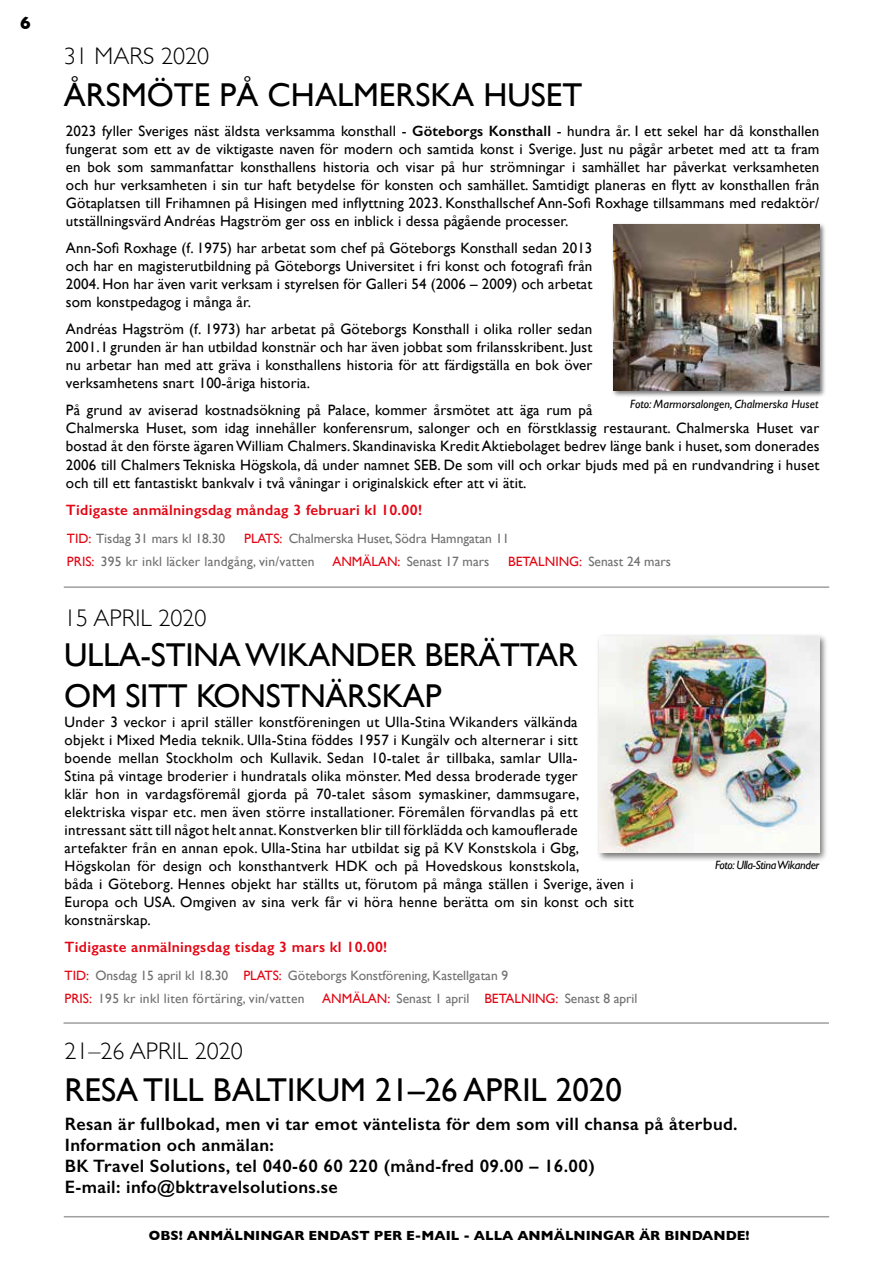
<style>
.page{position:relative;width:893px;height:1263px;background:#fff}
.page>*{position:absolute;margin:0;border:0;box-sizing:border-box;transform-origin:0 0}
.t1{font:33px/40.5px "Gill Sans";color:#000}
.t2{font:300 24px "Gill Sans";color:#000}
.t3{font:600 18px/21px "Gill Sans";letter-spacing:.02em;color:#000}
.t4{font:700 18px "Gill Sans";color:#000}
.t5{font:15px/18px "Gill Sans";letter-spacing:.02em;color:#000;text-align:justify}
.t6{font:600 15px "Gill Sans";letter-spacing:.02em;color:#e30614}
.t7{font:13.5px/22.5px "Gill Sans";color:#706f6f}
.t8{font:700 13.5px "Gill Sans";color:#000}
.t9{font:italic 12px "Gill Sans";color:#000}
.t10{font:italic 12px "Gill Sans";letter-spacing:-.03em;color:#000}
.s1{font-weight:600}
.s2{color:#e30614}
</style>
<div class="page">
<hr style="left:64px;top:1216px;width:765px;height:1px;background:#9f9f9f">
<hr style="left:64px;top:586px;width:765px;height:2px;background:#9f9f9f">
<hr style="left:64px;top:1022px;width:765px;height:2px;background:#9f9f9f">
<div style="left:611px;top:222px;width:215px;height:175px;background:#000;opacity:.55"></div>
<img style="left:614px;top:224px;width:205px;height:167px">
<div style="left:596px;top:634px;width:232px;height:228px;background:#000;opacity:.55"></div>
<img style="left:599px;top:637px;width:220px;height:216px">
<p class="t4" style="left:20px;top:9px;width:12px">6</p>
<h2 class="t2" style="left:64px;top:37px;width:147px">31 MARS 2020</h2>
<h1 class="t1" style="left:64px;top:74px;width:520px">ÅRSMÖTE PÅ CHALMERSKA HUSET</h1>
<p class="t5" style="left:66px;top:122px;width:755px">2023 fyller Sveriges näst äldsta verksamma konsthall - <span class="s1">Göteborgs Konsthall</span> - hundra år. I ett sekel har då konsthallen fungerat som ett av de viktigaste naven för modern och samtida konst i Sverige. Just nu pågår arbetet med att ta fram en bok som sammanfattar konsthallens historia och visar på hur strömningar i samhället har påverkat verksamheten och hur verksamheten i sin tur haft betydelse för konsten och samhället. Samtidigt planeras en flytt av konsthallen från Götaplatsen till Frihamnen på Hisingen med inflyttning 2023. Konsthallschef Ann-Sofi Roxhage tillsammans med redaktör/ utställningsvärd Andréas Hagström ger oss en inblick i dessa pågående processer.</p>
<p class="t5" style="left:66px;top:239px;width:528px">Ann-Sofi Roxhage (f. 1975) har arbetat som chef på Göteborgs Konsthall sedan 2013 och har en magisterutbildning på Göteborgs Universitet i fri konst och fotografi från 2004. Hon har även varit verksam i styrelsen för Galleri 54 (2006 – 2009) och arbetat som konstpedagog i många år.</p>
<p class="t5" style="left:66px;top:320px;width:528px">Andréas Hagström (f. 1973) har arbetat på Göteborgs Konsthall i olika roller sedan 2001. I grunden är han utbildad konstnär och har även jobbat som frilansskribent. Just nu arbetar han med att gräva i konsthallens historia för att färdigställa en bok över verksamhetens snart 100-åriga historia.</p>
<p class="t5" style="left:66px;top:401px;width:755px;text-align:left">På grund av aviserad kostnadsökning på Palace, kommer årsmötet att äga rum på<br>Chalmerska Huset, som idag innehåller konferensrum, salonger och en förstklassig restaurant. Chalmerska Huset var bostad åt den förste ägaren William Chalmers. Skandinaviska Kredit Aktiebolaget bedrev länge bank i huset, som donerades 2006 till Chalmers Tekniska Högskola, då under namnet SEB. De som vill och orkar bjuds med på en rundvandring i huset och till ett fantastiskt bankvalv i två våningar i originalskick efter att vi ätit.</p>
<p class="t6" style="left:66px;top:500px;width:358px">Tidigaste anmälningsdag måndag 3 februari kl 10.00!</p>
<p class="t9" style="left:630px;top:397px;width:190px">Foto: Marmorsalongen, Chalmerska Huset</p>
<p class="t7" style="left:67px;top:527px;width:160px"><span class="s2">TID:</span> Tisdag 31 mars kl 18.30</p>
<p class="t7" style="left:67px;top:527px;width:444px;text-indent:177px"><span class="s2">PLATS:</span> Chalmerska Huset, Södra Hamngatan 11<br><span class="s2">PRIS:</span> 395 kr inkl läcker landgång, vin/vatten</p>
<p class="t7" style="left:332px;top:550px;width:158px"><span class="s2">ANMÄLAN:</span> Senast 17 mars</p>
<p class="t7" style="left:508px;top:550px;width:164px"><span class="s2">BETALNING:</span> Senast 24 mars</p>
<h2 class="t2" style="left:64px;top:599px;width:144px">15 APRIL 2020</h2>
<h1 class="t1" style="left:64px;top:634px;width:515px">ULLA-STINA WIKANDER BERÄTTAR<br>OM SITT KONSTNÄRSKAP</h1>
<p class="t5" style="left:65px;top:713px;width:571px;text-align:left">Under 3 veckor i april ställer konstföreningen ut Ulla-Stina Wikanders välkända<br>objekt i Mixed Media teknik. Ulla-Stina föddes 1957 i Kungälv och alternerar i sitt<br>boende mellan Stockholm och Kullavik. Sedan 10-talet år tillbaka, samlar Ulla-<br>Stina på vintage broderier i hundratals olika mönster. Med dessa broderade tyger<br>klär hon in vardagsföremål gjorda på 70-talet såsom symaskiner, dammsugare, elektriska vispar etc. men även större installationer. Föremålen förvandlas på ett intressant sätt till något helt annat. Konstverken blir till förklädda och kamouflerade artefakter från en annan epok. Ulla-Stina har utbildat sig på KV Konstskola i Gbg, Högskolan för design och konsthantverk HDK och på Hovedskous konstskola,<br>båda i Göteborg. Hennes objekt har ställts ut, förutom på många ställen i Sverige, även i Europa och USA. Omgiven av sina verk får vi höra henne berätta om sin konst och sitt konstnärskap.</p>
<p class="t6" style="left:65px;top:938px;width:324px">Tidigaste anmälningsdag tisdag 3 mars kl 10.00!</p>
<p class="t7" style="left:65px;top:964px;width:445px"><span class="s2">TID:</span> Onsdag 15 april kl 18.30 <span class="s2">PLATS:</span> Göteborgs Konstförening, Kastellgatan 9<br><span class="s2">PRIS:</span> 195 kr inkl liten förtäring, vin/vatten</p>
<p class="t7" style="left:322px;top:987px;width:317px"><span class="s2">ANMÄLAN:</span> Senast 1 april <span class="s2">BETALNING:</span> Senast 8 april</p>
<p class="t10" style="left:715px;top:858px;width:106px">Foto: Ulla-Stina Wikander</p>
<h2 class="t2" style="left:65px;top:1032px;width:180px">21–26 APRIL 2020</h2>
<h1 class="t1" style="left:65px;top:1069px;width:559px">RESA TILL BALTIKUM 21–26 APRIL 2020</h1>
<p class="t3" style="left:65px;top:1113px;width:674px">Resan är fullbokad, men vi tar emot väntelista för dem som vill chansa på återbud.<br>Information och anmälan:<br>BK Travel Solutions, tel 040-60 60 220 (månd-fred 09.00 – 16.00)<br>E-mail: info@bktravelsolutions.se</p>
<p class="t8" style="left:149px;top:1225px;width:602px">OBS! ANMÄLNINGAR ENDAST PER E-MAIL - ALLA ANMÄLNINGAR ÄR BINDANDE!</p>
</div>
